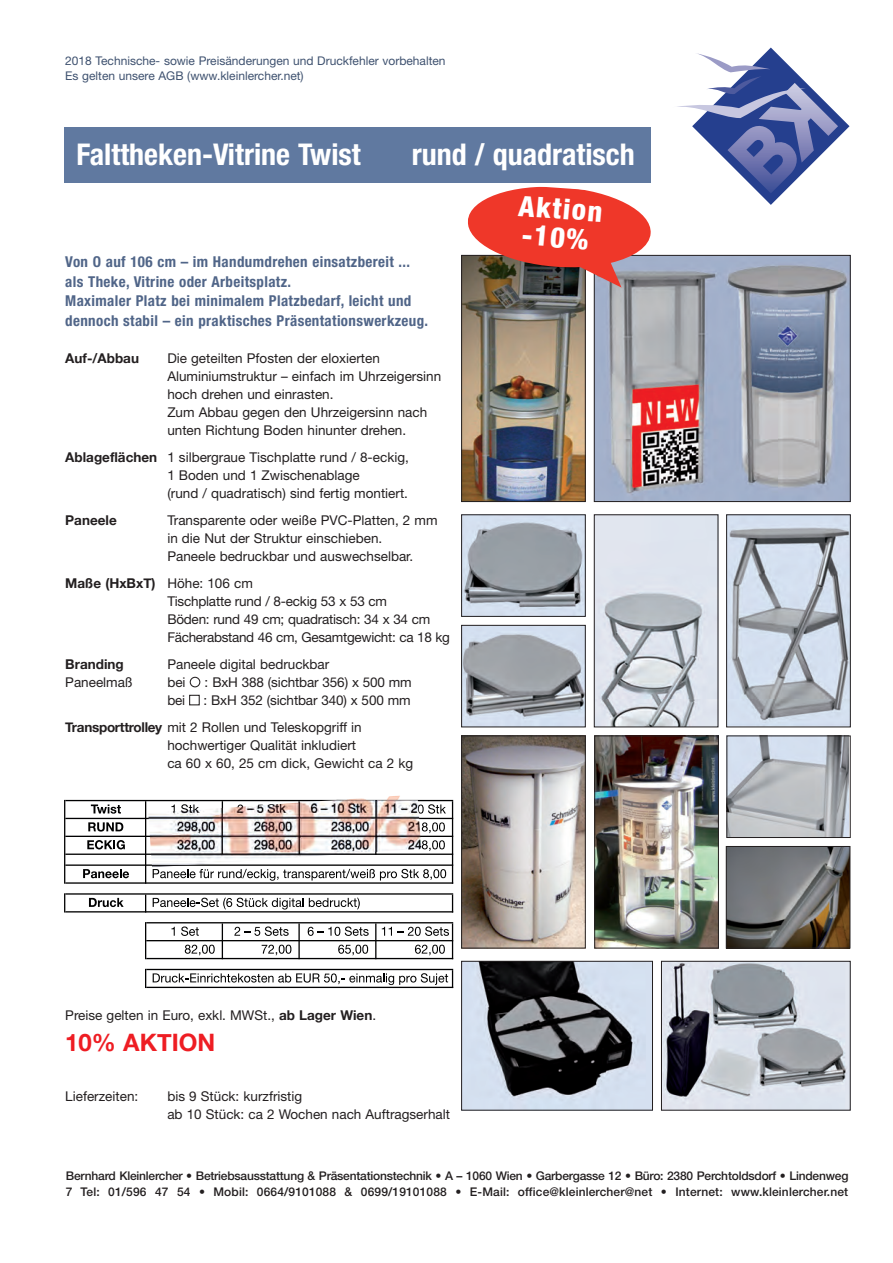
<style>
.page{position:relative;width:893px;height:1263px;background:#fff}
.page>*{position:absolute;margin:0;border:0;box-sizing:border-box;transform-origin:0 0}
.t1{font:700 condensed 30px "Helvetica Neue LT";color:#fff}
.t2{font:800 condensed 28.5px/28.5px "Helvetica Neue LT";color:#fff}
.t3{font:700 24px "Helvetica Neue";color:#ee1d23}
.t4{font:700 condensed 15px/19.5px "Helvetica Neue LT";letter-spacing:.025em;color:#506588}
.t5{font:13.5px/18px "Helvetica Neue";color:#231f20}
.t6{font:700 13.5px "Helvetica Neue";color:#231f20}
.t7{font:500 12px/16.5px "Helvetica Neue";letter-spacing:-.015em;color:#231f20}
.t8{font:12px/15px "Helvetica Neue";color:#3e516f}
.s1{font-weight:700}
</style>
<div class="page">
<div style="left:64px;top:128px;width:587px;height:55px;background:#6079a0"></div>
<svg style="left:190px;top:677px;width:10px;height:10px"></svg>
<div style="left:189px;top:695px;width:11px;height:10px;border:1px solid #231f20"></div>
<img style="left:463px;top:257px;width:120px;height:243px">
<div style="left:461px;top:255px;width:124px;height:247px;border:1px solid #231f20"></div>
<img style="left:596px;top:257px;width:252px;height:243px">
<div style="left:594px;top:255px;width:256px;height:247px;border:1px solid #231f20"></div>
<img style="left:596px;top:516px;width:120px;height:209px">
<div style="left:594px;top:514px;width:124px;height:213px;border:1px solid #231f20"></div>
<img style="left:728px;top:516px;width:120px;height:209px">
<div style="left:726px;top:514px;width:124px;height:213px;border:1px solid #231f20"></div>
<img style="left:596px;top:738px;width:121px;height:208px">
<div style="left:594px;top:736px;width:125px;height:212px;border:1px solid #231f20"></div>
<img style="left:663px;top:963px;width:185px;height:145px">
<div style="left:661px;top:961px;width:189px;height:149px;border:1px solid #231f20"></div>
<img style="left:463px;top:963px;width:188px;height:145px">
<div style="left:461px;top:961px;width:192px;height:149px;border:1px solid #231f20"></div>
<img style="left:728px;top:848px;width:120px;height:98px">
<div style="left:726px;top:846px;width:124px;height:102px;border:1px solid #231f20"></div>
<img style="left:463px;top:516px;width:120px;height:99px">
<div style="left:461px;top:514px;width:124px;height:103px;border:1px solid #231f20"></div>
<img style="left:463px;top:627px;width:120px;height:98px">
<div style="left:461px;top:625px;width:124px;height:102px;border:1px solid #231f20"></div>
<svg style="left:91px;top:804px;width:30px;height:10px"></svg>
<svg style="left:421px;top:804px;width:25px;height:10px"></svg>
<svg style="left:88px;top:822px;width:35px;height:9px"></svg>
<svg style="left:421px;top:822px;width:24px;height:11px"></svg>
<svg style="left:87px;top:840px;width:38px;height:9px"></svg>
<svg style="left:421px;top:840px;width:24px;height:11px"></svg>
<svg style="left:83px;top:869px;width:46px;height:9px"></svg>
<svg style="left:153px;top:869px;width:293px;height:12px"></svg>
<svg style="left:89px;top:898px;width:35px;height:9px"></svg>
<svg style="left:153px;top:898px;width:207px;height:11px"></svg>
<svg style="left:171px;top:927px;width:4px;height:9px"></svg>
<svg style="left:181px;top:926px;width:18px;height:10px"></svg>
<svg style="left:234px;top:926px;width:55px;height:10px"></svg>
<svg style="left:308px;top:926px;width:61px;height:10px"></svg>
<svg style="left:382px;top:927px;width:10px;height:9px"></svg>
<svg style="left:398px;top:926px;width:51px;height:10px"></svg>
<svg style="left:185px;top:945px;width:30px;height:10px"></svg>
<svg style="left:262px;top:945px;width:29px;height:10px"></svg>
<svg style="left:338px;top:945px;width:30px;height:10px"></svg>
<svg style="left:415px;top:945px;width:30px;height:10px"></svg>
<hr style="left:64px;top:800px;width:1px;height:84px;background:#000001">
<hr style="left:145px;top:801px;width:1px;height:83px;background:#000001">
<hr style="left:452px;top:801px;width:1px;height:83px;background:#000001">
<svg style="left:145px;top:895px;width:1px;height:16px"></svg>
<svg style="left:452px;top:895px;width:1px;height:16px"></svg>
<hr style="left:145px;top:922px;width:1px;height:37px;background:#000001">
<hr style="left:452px;top:923px;width:1px;height:36px;background:#000001">
<svg style="left:64px;top:893px;width:1px;height:19px"></svg>
<svg style="left:145px;top:969px;width:1px;height:19px"></svg>
<hr style="left:222px;top:923px;width:1px;height:36px;background:#000001">
<hr style="left:298px;top:923px;width:2px;height:36px;background:#000001">
<hr style="left:375px;top:923px;width:1px;height:36px;background:#000001">
<svg style="left:153px;top:970px;width:300px;height:17px"></svg>
<hr style="left:65px;top:800px;width:388px;height:1px;background:#000001">
<hr style="left:65px;top:818px;width:388px;height:1px;background:#000001">
<hr style="left:65px;top:836px;width:388px;height:1px;background:#000001">
<hr style="left:65px;top:853px;width:388px;height:2px;background:#000001">
<hr style="left:65px;top:864px;width:388px;height:2px;background:#000001">
<hr style="left:65px;top:882px;width:388px;height:2px;background:#000001">
<hr style="left:65px;top:893px;width:388px;height:2px;background:#000001">
<hr style="left:65px;top:911px;width:388px;height:1px;background:#000001">
<hr style="left:146px;top:922px;width:307px;height:1px;background:#000001">
<hr style="left:146px;top:940px;width:307px;height:1px;background:#000001">
<hr style="left:146px;top:958px;width:307px;height:1px;background:#000001">
<hr style="left:146px;top:969px;width:307px;height:1px;background:#000001">
<hr style="left:146px;top:987px;width:307px;height:1px;background:#000001">
<svg style="left:677px;top:48px;width:172px;height:157px"></svg>
<img style="left:463px;top:738px;width:120px;height:208px">
<div style="left:461px;top:736px;width:124px;height:212px;border:1px solid #231f20"></div>
<img style="left:729px;top:738px;width:119px;height:98px">
<div style="left:727px;top:736px;width:123px;height:102px;border:1px solid #231f20"></div>
<svg style="left:466px;top:186px;width:186px;height:102px;background:#cf5c52"></svg>
<img style="left:338px;top:795px;width:80px;height:5px">
<img style="left:148px;top:800px;width:273px;height:67px">
<p class="t8" style="left:65px;top:55px;width:382px">2018 Technische- sowie Preisänderungen und Druckfehler vorbehalten<br>Es gelten unsere AGB (www.kleinlercher.net)</p>
<h1 class="t1" style="left:77px;top:144px;width:286px">Falttheken-Vitrine Twist</h1>
<h1 class="t1" style="left:412px;top:144px;width:224px">rund / quadratisch</h1>
<p class="t4" style="left:65px;top:254px;width:364px">Von O auf 106 cm – im Handumdrehen einsatzbereit ... als Theke, Vitrine oder Arbeitsplatz.<br>Maximaler Platz bei minimalem Platzbedarf, leicht und dennoch stabil – ein praktisches Präsentationswerkzeug.</p>
<p class="t6" style="left:65px;top:350px;width:75px">Auf-/Abbau</p>
<p class="t5" style="left:167px;top:351px;width:275px">Die geteilten Pfosten der eloxierten Aluminiumstruktur – einfach im Uhrzeigersinn hoch drehen und einrasten.<br>Zum Abbau gegen den Uhrzeigersinn nach unten Richtung Boden hinunter drehen.</p>
<p class="t5" style="left:167px;top:450px;width:243px;text-indent:-102px"><span class="s1">Ablageflächen</span> 1 silbergraue Tischplatte rund / 8-eckig,<br>1 Boden und 1 Zwischenablage<br>(rund / quadratisch) sind fertig montiert.</p>
<p class="t6" style="left:65px;top:512px;width:53px">Paneele</p>
<p class="t5" style="left:167px;top:513px;width:272px">Transparente oder weiße PVC-Platten, 2 mm in die Nut der Struktur einschieben.<br>Paneele bedruckbar und auswechselbar.</p>
<p class="t5" style="left:167px;top:576px;width:284px;text-indent:-102px"><span class="s1">Maße (HxBxT)</span> Höhe: 106 cm<br>Tischplatte rund / 8-eckig 53 x 53 cm<br>Böden: rund 49 cm; quadratisch: 34 x 34 cm Fächerabstand 46 cm, Gesamtgewicht: ca 18 kg</p>
<p class="t6" style="left:65px;top:656px;width:60px">Branding</p>
<p class="t5" style="left:167px;top:657px;width:164px">Paneele digital bedruckbar</p>
<p class="t5" style="left:65px;top:675px;width:69px">Paneelmaß</p>
<p class="t5" style="left:167px;top:675px;width:20px">bei</p>
<p class="t5" style="left:204px;top:675px;width:209px">: BxH 388 (sichtbar 356) x 500 mm</p>
<p class="t5" style="left:167px;top:693px;width:19px">bei</p>
<p class="t5" style="left:65px;top:688px;width:347px;line-height:27px;text-indent:138px">: BxH 352 (sichtbar 340) x 500 mm<br><span class="s1">Transporttrolley</span> mit 2 Rollen und Teleskopgriff in</p>
<p class="t5" style="left:167px;top:738px;width:247px">hochwertiger Qualität inkludiert<br>ca 60 x 60, 25 cm dick, Gewicht ca 2 kg</p>
<h2 class="t2" style="left:519px;top:194px;width:85px;rotate:4deg">Aktion -10%</h2>
<p class="t5" style="left:65px;top:1007px;width:312px">Preise gelten in Euro, exkl. MWSt., <span class="s1">ab Lager Wien</span>.</p>
<h3 class="t3" style="left:65px;top:1028px;width:151px">10% AKTION</h3>
<p class="t5" style="left:65px;top:1088px;width:74px">Lieferzeiten:</p>
<p class="t5" style="left:167px;top:1088px;width:284px">bis 9 Stück: kurzfristig<br>ab 10 Stück: ca 2 Wochen nach Auftragserhalt</p>
<p class="t7" style="left:66px;top:1168px;width:784px">Bernhard Kleinlercher • Betriebsausstattung &amp; Präsentationstechnik • A – 1060 Wien • Garbergasse 12 • Büro: 2380 Perchtoldsdorf • Lindenweg<br>7 Tel: 01/596 47 54 • Mobil: 0664/9101088 &amp; 0699/19101088 • E-Mail: office@kleinlercher@net • Internet: www.kleinlercher.net</p>
</div>
